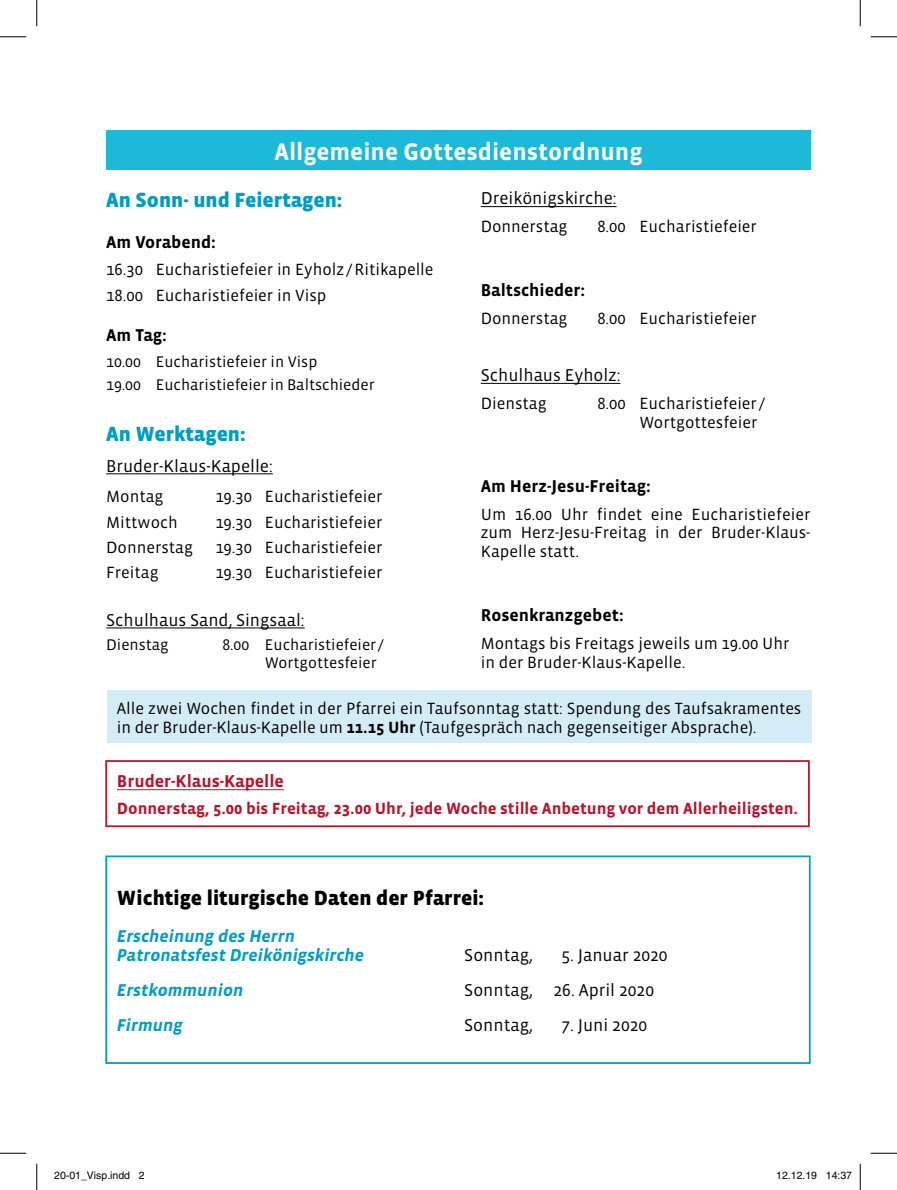
<style>
.page{position:relative;width:897px;height:1190px;background:#fff}
.page>*{position:absolute;margin:0;border:0;box-sizing:border-box;transform-origin:0 0}
.t1{font:700 24.5px "Vista Sans";color:#fff}
.t2{font:900 21px "Vista Sans";color:#000}
.t3{font:900 21px "Vista Sans";color:#009cc4}
.t4{font:17.5px "Vista Sans";color:#000}
.t5{font:italic 700 17.5px/19.2px "Vista Sans";color:#009cc4}
.t6{font:700 17.5px "Vista Sans";color:#000}
.t7{font:700 17.5px "Vista Sans";color:#b7142c}
.t8{font:16.62px/18.7px "Vista Sans";color:#000}
.t9{font:700 16.62px "Vista Sans";color:#b7142c}
.t10{font:15.75px/22.8px "Vista Sans";color:#000}
.t11{font:10.5px "Helvetica";color:#000}
.s1{font-weight:700}
</style>
<div class="page">
<hr style="left:106px;top:473px;width:167px;height:1px;background:#000">
<hr style="left:106px;top:627px;width:199px;height:1px;background:#000">
<hr style="left:481px;top:206px;width:136px;height:1px;background:#000">
<hr style="left:481px;top:383px;width:139px;height:1px;background:#000">
<div style="left:106px;top:130px;width:705px;height:40px;background:#1cb9d8"></div>
<div style="left:105px;top:855px;width:706px;height:209px;border:2px solid #009cc4"></div>
<div style="left:107px;top:691px;width:704px;height:52px;background:#d4ecf5"></div>
<hr style="left:117px;top:789px;width:167px;height:1px;background:#b7142c">
<div style="left:105px;top:760px;width:705px;height:67px;border:2px solid #b7142c"></div>
<svg style="left:0;top:36px;width:26px;height:1px"></svg>
<svg style="left:871px;top:36px;width:26px;height:1px"></svg>
<svg style="left:0;top:1153px;width:26px;height:1px"></svg>
<svg style="left:871px;top:1153px;width:26px;height:1px"></svg>
<svg style="left:36px;top:0;width:1px;height:26px"></svg>
<svg style="left:36px;top:1163px;width:1px;height:27px"></svg>
<svg style="left:860px;top:0;width:1px;height:26px"></svg>
<svg style="left:860px;top:1163px;width:1px;height:27px"></svg>
<h1 class="t1" style="left:274px;top:139px;width:369px">Allgemeine Gottesdienstordnung</h1>
<p class="t3" style="left:106px;top:189px;width:238px">An Sonn- und Feiertagen:</p>
<p class="t6" style="left:106px;top:233px;width:111px">Am Vorabend:</p>
<p class="t8" style="left:106px;top:257px;width:329px;line-height:25.4px">16.30 Eucharistiefeier in Eyholz /Ritikapelle<br>18.00 Eucharistiefeier in Visp</p>
<p class="t6" style="left:106px;top:326px;width:62px">Am Tag:</p>
<p class="t10" style="left:106px;top:351px;width:270px">10.00 Eucharistiefeier in Visp<br>19.00 Eucharistiefeier in Baltschieder</p>
<p class="t3" style="left:106px;top:423px;width:141px">An Werktagen:</p>
<p class="t4" style="left:106px;top:457px;width:168px">Bruder-Klaus-Kapelle:</p>
<p class="t8" style="left:106px;top:487px;width:59px">Montag</p>
<p class="t8" style="left:215px;top:487px;width:169px">19.30 Eucharistiefeier</p>
<p class="t8" style="left:106px;top:513px;width:73px">Mittwoch</p>
<p class="t8" style="left:215px;top:513px;width:169px">19.30 Eucharistiefeier</p>
<p class="t8" style="left:106px;top:538px;width:88px">Donnerstag</p>
<p class="t8" style="left:215px;top:538px;width:169px">19.30 Eucharistiefeier</p>
<p class="t8" style="left:106px;top:564px;width:54px">Freitag</p>
<p class="t8" style="left:215px;top:564px;width:169px">19.30 Eucharistiefeier</p>
<p class="t4" style="left:106px;top:611px;width:200px">Schulhaus Sand, Singsaal:</p>
<p class="t10" style="left:106px;top:634px;width:64px">Dienstag</p>
<p class="t10" style="left:265px;top:636px;width:121px;line-height:17.5px;text-indent:-43px">8.00 Eucharistiefeier/<br>Wortgottesfeier</p>
<p class="t4" style="left:481px;top:189px;width:137px">Dreikönigskirche:</p>
<p class="t8" style="left:481px;top:217px;width:88px">Donnerstag</p>
<p class="t8" style="left:597px;top:217px;width:161px">8.00 Eucharistiefeier</p>
<p class="t6" style="left:481px;top:281px;width:106px">Baltschieder:</p>
<p class="t8" style="left:481px;top:309px;width:88px">Donnerstag</p>
<p class="t8" style="left:597px;top:309px;width:161px">8.00 Eucharistiefeier</p>
<p class="t4" style="left:481px;top:366px;width:141px">Schulhaus Eyholz:</p>
<p class="t8" style="left:481px;top:394px;width:68px">Dienstag</p>
<p class="t8" style="left:639px;top:394px;width:127px;text-indent:-42px">8.00 Eucharistiefeier/<br>Wortgottesfeier</p>
<p class="t6" style="left:481px;top:477px;width:172px">Am Herz-Jesu-Freitag:</p>
<p class="t8" style="left:481px;top:505px;width:331px;text-align:justify">Um 16.00 Uhr findet eine Eucharistiefeier zum Herz-Jesu-Freitag in der Bruder-Klaus-Kapelle statt.</p>
<p class="t6" style="left:481px;top:606px;width:144px">Rosenkranzgebet:</p>
<p class="t8" style="left:481px;top:634px;width:310px">Montags bis Freitags jeweils um 19.00 Uhr in der Bruder-Klaus-Kapelle.</p>
<p class="t8" style="left:117px;top:700px;width:686px">Alle zwei Wochen findet in der Pfarrei ein Taufsonntag statt: Spendung des Taufsakramentes in der Bruder-Klaus-Kapelle um <span class="s1">11.15 Uhr</span> (Taufgespräch nach gegenseitiger Absprache).</p>
<p class="t7" style="left:117px;top:772px;width:168px">Bruder-Klaus-Kapelle</p>
<p class="t9" style="left:117px;top:799px;width:683px">Donnerstag, 5.00 bis Freitag, 23.00 Uhr, jede Woche stille Anbetung vor dem Allerheiligsten.</p>
<p class="t2" style="left:117px;top:887px;width:369px">Wichtige liturgische Daten der Pfarrei:</p>
<p class="t5" style="left:117px;top:926px;width:249px">Erscheinung des Herrn<br>Patronatsfest Dreikönigskirche</p>
<p class="t4" style="left:464px;top:946px;width:70px">Sonntag,</p>
<p class="t4" style="left:561px;top:946px;width:108px">5. Januar 2020</p>
<p class="t5" style="left:117px;top:981px;width:128px">Erstkommunion</p>
<p class="t4" style="left:464px;top:981px;width:191px">Sonntag, 26. April 2020</p>
<p class="t5" style="left:117px;top:1016px;width:67px">Firmung</p>
<p class="t4" style="left:464px;top:1016px;width:70px">Sonntag,</p>
<p class="t4" style="left:561px;top:1016px;width:87px">7. Juni 2020</p>
<p class="t11" style="left:54px;top:1169px;width:92px">20-01_Visp.indd 2</p>
<p class="t11" style="left:776px;top:1169px;width:77px">12.12.19 14:37</p>
</div>
